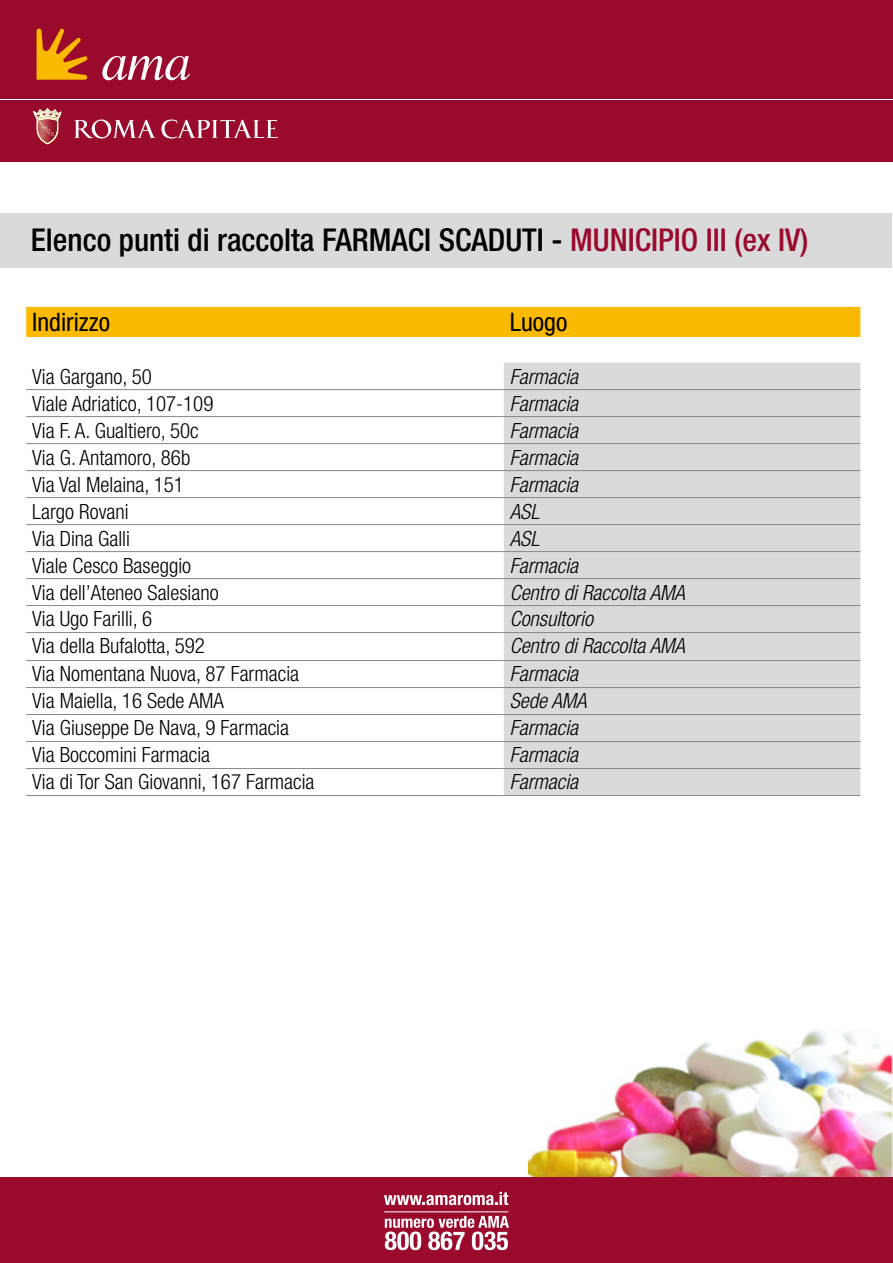
<style>
.page{position:relative;width:893px;height:1263px;background:#fff}
.page>*{position:absolute;margin:0;border:0;box-sizing:border-box;transform-origin:0 0}
.t1{font:500 condensed 31.5px "Helvetica Neue LT Std";color:#000}
.t2{font:condensed 25.5px "Helvetica Neue LT Std";color:#000}
.t3{font:300 condensed 21px "Helvetica Neue LT Std";color:#000}
.t4{font:italic 300 condensed 21px "Helvetica Neue LT Std";color:#000}
.s1{color:#990a2c}
</style>
<div class="page">
<img style="left:528px;top:1029px;width:365px;height:149px">
<div style="left:1px;top:214px;width:891px;height:54px;background:#dadada"></div>
<div style="left:0;top:0;width:893px;height:162px;background:#990a2c"></div>
<hr style="left:0;top:99px;width:893px;height:1px;background:#fff">
<svg style="left:37px;top:28px;width:51px;height:52px"></svg>
<svg style="left:102px;top:56px;width:88px;height:24px"></svg>
<svg style="left:161px;top:120px;width:117px;height:19px"></svg>
<svg style="left:74px;top:119px;width:81px;height:20px"></svg>
<svg style="left:34px;top:109px;width:27px;height:35px"></svg>
<div style="left:0;top:1178px;width:893px;height:85px;background:#990a2c"></div>
<svg style="left:384px;top:1192px;width:124px;height:13px"></svg>
<svg style="left:385px;top:1216px;width:124px;height:34px"></svg>
<hr style="left:384px;top:1211px;width:124px;height:1px;background:#fff">
<div style="left:26px;top:307px;width:834px;height:30px;background:#fbba00"></div>
<div style="left:504px;top:363px;width:356px;height:432px;background:#dadada"></div>
<hr style="left:26px;top:389px;width:478px;height:1px;background:#878787">
<hr style="left:504px;top:389px;width:356px;height:1px;background:#878787">
<hr style="left:26px;top:416px;width:478px;height:1px;background:#878787">
<hr style="left:504px;top:416px;width:356px;height:1px;background:#878787">
<hr style="left:26px;top:443px;width:478px;height:1px;background:#878787">
<hr style="left:504px;top:443px;width:356px;height:1px;background:#878787">
<hr style="left:26px;top:470px;width:478px;height:1px;background:#878787">
<hr style="left:504px;top:470px;width:356px;height:1px;background:#878787">
<hr style="left:26px;top:497px;width:478px;height:1px;background:#878787">
<hr style="left:504px;top:497px;width:356px;height:1px;background:#878787">
<hr style="left:26px;top:524px;width:478px;height:1px;background:#878787">
<hr style="left:504px;top:524px;width:356px;height:1px;background:#878787">
<hr style="left:26px;top:551px;width:478px;height:1px;background:#878787">
<hr style="left:504px;top:551px;width:356px;height:1px;background:#878787">
<hr style="left:26px;top:578px;width:478px;height:1px;background:#878787">
<hr style="left:504px;top:578px;width:356px;height:1px;background:#878787">
<hr style="left:26px;top:605px;width:478px;height:1px;background:#878787">
<hr style="left:504px;top:605px;width:356px;height:1px;background:#878787">
<hr style="left:26px;top:632px;width:478px;height:1px;background:#878787">
<hr style="left:504px;top:632px;width:356px;height:1px;background:#878787">
<hr style="left:26px;top:660px;width:478px;height:1px;background:#878787">
<hr style="left:504px;top:660px;width:356px;height:1px;background:#878787">
<hr style="left:26px;top:687px;width:478px;height:1px;background:#878787">
<hr style="left:504px;top:687px;width:356px;height:1px;background:#878787">
<hr style="left:26px;top:714px;width:478px;height:1px;background:#878787">
<hr style="left:504px;top:714px;width:356px;height:1px;background:#878787">
<hr style="left:26px;top:741px;width:478px;height:1px;background:#878787">
<hr style="left:504px;top:741px;width:356px;height:1px;background:#878787">
<hr style="left:26px;top:768px;width:478px;height:1px;background:#878787">
<hr style="left:504px;top:768px;width:356px;height:1px;background:#878787">
<hr style="left:26px;top:795px;width:478px;height:1px;background:#878787">
<hr style="left:504px;top:795px;width:356px;height:1px;background:#878787">
<h1 class="t1" style="left:31px;top:221px;width:779px">Elenco punti di raccolta FARMACI SCADUTI - <span class="s1">MUNICIPIO III (ex IV)</span></h1>
<p class="t2" style="left:32px;top:307px;width:79px">Indirizzo</p>
<p class="t2" style="left:510px;top:307px;width:59px">Luogo</p>
<p class="t3" style="left:32px;top:364px;width:121px">Via Gargano, 50</p>
<p class="t4" style="left:510px;top:364px;width:70px">Farmacia</p>
<p class="t3" style="left:32px;top:391px;width:183px">Viale Adriatico, 107-109</p>
<p class="t4" style="left:510px;top:391px;width:70px">Farmacia</p>
<p class="t3" style="left:32px;top:418px;width:168px">Via F. A. Gualtiero, 50c</p>
<p class="t4" style="left:510px;top:418px;width:70px">Farmacia</p>
<p class="t3" style="left:32px;top:445px;width:160px">Via G. Antamoro, 86b</p>
<p class="t4" style="left:510px;top:445px;width:70px">Farmacia</p>
<p class="t3" style="left:32px;top:472px;width:153px">Via Val Melaina, 151</p>
<p class="t4" style="left:510px;top:472px;width:70px">Farmacia</p>
<p class="t3" style="left:32px;top:499px;width:98px">Largo Rovani</p>
<p class="t4" style="left:510px;top:499px;width:31px">ASL</p>
<p class="t3" style="left:32px;top:526px;width:99px">Via Dina Galli</p>
<p class="t4" style="left:510px;top:526px;width:31px">ASL</p>
<p class="t3" style="left:32px;top:553px;width:160px">Viale Cesco Baseggio</p>
<p class="t4" style="left:510px;top:553px;width:70px">Farmacia</p>
<p class="t3" style="left:32px;top:580px;width:188px">Via dell’Ateneo Salesiano</p>
<p class="t4" style="left:510px;top:580px;width:177px">Centro di Raccolta AMA</p>
<p class="t3" style="left:32px;top:607px;width:121px">Via Ugo Farilli, 6</p>
<p class="t4" style="left:510px;top:607px;width:85px">Consultorio</p>
<p class="t3" style="left:32px;top:634px;width:174px">Via della Bufalotta, 592</p>
<p class="t4" style="left:510px;top:634px;width:177px">Centro di Raccolta AMA</p>
<p class="t3" style="left:32px;top:662px;width:268px">Via Nomentana Nuova, 87 Farmacia</p>
<p class="t4" style="left:510px;top:662px;width:70px">Farmacia</p>
<p class="t3" style="left:32px;top:689px;width:193px">Via Maiella, 16 Sede AMA</p>
<p class="t4" style="left:510px;top:689px;width:78px">Sede AMA</p>
<p class="t3" style="left:32px;top:716px;width:258px">Via Giuseppe De Nava, 9 Farmacia</p>
<p class="t4" style="left:510px;top:716px;width:70px">Farmacia</p>
<p class="t3" style="left:32px;top:743px;width:179px">Via Boccomini Farmacia</p>
<p class="t4" style="left:510px;top:743px;width:70px">Farmacia</p>
<p class="t3" style="left:32px;top:770px;width:284px">Via di Tor San Giovanni, 167 Farmacia</p>
<p class="t4" style="left:510px;top:770px;width:70px">Farmacia</p>
</div>
